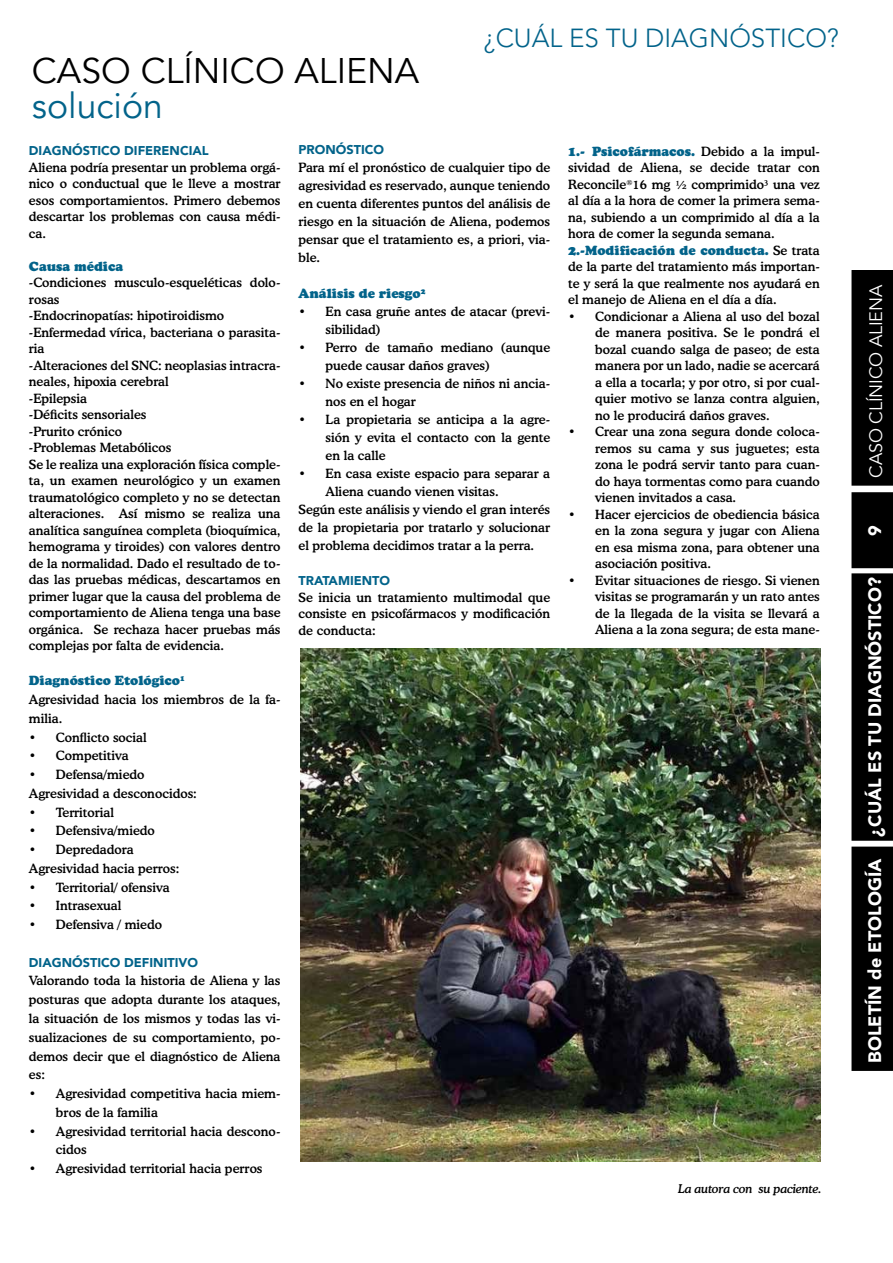
<style>
.page{position:relative;width:893px;height:1263px;background:#fff}
.page>*{position:absolute;margin:0;border:0;box-sizing:border-box;transform-origin:0 0}
.t1{font:35.55px "Avenir";color:#000}
.t2{font:35.55px "Avenir";color:#02638a}
.t3{font:300 25.95px "Avenir";color:#02638a}
.t4{font:900 18px "Avenir";color:#fff}
.t5{font:18px "Avenir";letter-spacing:-.01em;color:#fff}
.t6{font:500 12.75px/16.5px "Cooper BT";color:#000}
.t7{font:900 12.75px "Avenir";color:#02638a}
.t8{font:900 12.75px "Cooper BT";color:#02638a}
.t9{font:italic 500 12px "Cooper BT";letter-spacing:-.02em;color:#000}
.s1{font-weight:900;color:#02638a}
</style>
<div class="page">
<img style="left:300px;top:648px;width:521px;height:513px">
<svg style="left:851px;top:492px;width:42px;height:579px;background:#181818"></svg>
<div style="left:851px;top:270px;width:42px;height:216px;background:#000"></div>
<h1 class="t1" style="left:32px;top:49px;width:389px">CASO CLÍNICO ALIENA</h1>
<h1 class="t2" style="left:32px;top:85px;width:133px">solución</h1>
<h2 class="t3" style="left:484px;top:23px;width:224px">¿CUÁL ES TU DIAGNÓSTICO</h2>
<h2 class="t3" style="left:827px;top:23px;width:14px">?</h2>
<p class="t7" style="left:29px;top:140px;width:181px">DIAG NÓSTICO DIFERENCIAL</p>
<p class="t6" style="left:29px;top:159px;width:253px;text-align:justify">Aliena podría presentar un problema orgá&shy;nico o conductual que le lleve a mostrar esos comportamientos. Primero debemos descartar los problemas con causa médi&shy;ca.</p>
<p class="t8" style="left:29px;top:258px;width:96px">Causa médica</p>
<p class="t6" style="left:29px;top:274px;width:253px">-Condiciones musculo-esqueléticas dolo&shy;rosas<br>-Endocrinopatías: hipotiroidismo -Enfermedad vírica, bacteriana o parasita&shy;ria<br>-Alteraciones del SNC: neoplasias intracra&shy;neales, hipoxia cerebral<br>-Epilepsia<br>-Déficits sensoriales<br>-Prurito crónico<br>-Problemas Metabólicos<br>Se le realiza una exploración física comple&shy;ta, un examen neurológico y un examen traumatológico completo y no se detectan alteraciones. Así mismo se realiza una analítica sanguínea completa (bioquímica, hemograma y tiroides) con valores dentro de la normalidad. Dado el resultado de to&shy;das las pruebas médicas, descartamos en primer lugar que la causa del problema de comportamiento de Aliena tenga una base orgánica. Se rechaza hacer pruebas más complejas por falta de evidencia.</p>
<p class="t6" style="left:29px;top:671px;width:253px;line-height:18.8px"><span class="s1">Diagnóstico Etológico</span><sup>1<br></sup>Agresividad hacia los miembros de la fa&shy;milia.</p>
<p class="t6" style="left:29px;top:729px;width:119px">• Conflicto social</p>
<p class="t6" style="left:29px;top:747px;width:101px">• Competitiva</p>
<p class="t6" style="left:29px;top:765px;width:169px;line-height:18.8px">• Defensa/miedo<br>Agresividad a desconocidos:</p>
<p class="t6" style="left:29px;top:804px;width:87px">• Territorial</p>
<p class="t6" style="left:29px;top:822px;width:128px">• Defensiva/miedo</p>
<p class="t6" style="left:29px;top:840px;width:152px;line-height:18.8px">• Depredadora<br>Agresividad hacia perros:</p>
<p class="t6" style="left:29px;top:879px;width:142px">• Territorial/ ofensiva</p>
<p class="t6" style="left:29px;top:897px;width:94px">• Intrasexual</p>
<p class="t6" style="left:29px;top:916px;width:135px">• Defensiva / miedo</p>
<p class="t7" style="left:29px;top:951px;width:43px">DIAGNÓSTICO</p>
<p class="t7" style="left:124px;top:951px;width:18px">DEFINITIVO</p>
<p class="t6" style="left:29px;top:971px;width:253px;line-height:18.8px;text-align:justify">Valorando toda la historia de Aliena y las posturas que adopta durante los ataques, la situación de los mismos y todas las vi&shy;sualizaciones de su comportamiento, po&shy;demos decir que el diagnóstico de Aliena es:</p>
<p class="t6" style="left:56px;top:1084px;width:226px;line-height:18.8px;text-indent:-27px">• Agresividad competitiva hacia miem&shy;bros de la familia</p>
<p class="t6" style="left:56px;top:1121px;width:226px;line-height:18.8px;text-indent:-27px">• Agresividad territorial hacia descono&shy;cidos</p>
<p class="t6" style="left:29px;top:1160px;width:235px">• Agresividad territorial hacia perros</p>
<p class="t7" style="left:299px;top:139px;width:10px">PRONÓSTICO</p>
<p class="t6" style="left:299px;top:159px;width:253px;line-height:18px;text-align:justify">Para mí el pronóstico de cualquier tipo de agresividad es reservado, aunque teniendo en cuenta diferentes puntos del análisis de riesgo en la situación de Aliena, podemos pensar que el tratamiento es, a priori, via&shy;ble.</p>
<p class="t8" style="left:299px;top:286px;width:128px">Análisis de riesgo<sup>2</sup></p>
<p class="t6" style="left:326px;top:302px;width:226px;line-height:18px;text-indent:-27px">• En casa gruñe antes de atacar (previ&shy;sibilidad)</p>
<p class="t6" style="left:326px;top:338px;width:226px;line-height:18px;text-indent:-27px">• Perro de tamaño mediano (aunque puede causar daños graves)</p>
<p class="t6" style="left:326px;top:374px;width:226px;line-height:18px;text-indent:-27px">• No existe presencia de niños ni ancia&shy;nos en el hogar</p>
<p class="t6" style="left:326px;top:410px;width:226px;line-height:18px;text-align:justify;text-indent:-27px">• La propietaria se anticipa a la agre&shy;sión y evita el contacto con la gente en la calle</p>
<p class="t6" style="left:299px;top:465px;width:253px">• En casa existe espacio para separar a</p>
<p class="t6" style="left:326px;top:483px;width:175px">Aliena cuando vienen visitas.</p>
<p class="t6" style="left:299px;top:501px;width:253px">Según este análisis y viendo el gran interés</p>
<p class="t6" style="left:299px;top:519px;width:253px">de la propietaria por tratarlo y solucionar</p>
<p class="t6" style="left:299px;top:537px;width:237px">el problema decidimos tratar a la perra.</p>
<p class="t7" style="left:299px;top:570px;width:49px">TRATAMIENTO</p>
<p class="t6" style="left:299px;top:589px;width:253px;text-align:justify">Se inicia un tratamiento multimodal que consiste en psicofármacos y modificación de conducta:</p>
<p class="t6" style="left:568px;top:143px;width:253px"><span class="s1">1.- Psicofármacos.</span> Debido a la impul&shy;sividad de Aliena, se decide tratar con Reconcile<sup>®</sup>16 mg ½ comprimido<sup>3</sup> una vez al día a la hora de comer la primera sema&shy;na, subiendo a un comprimido al día a la hora de comer la segunda semana.<br><span class="s1">2.-Modificación de conducta.</span> Se trata de la parte del tratamiento más importan&shy;te y será la que realmente nos ayudará en el manejo de Aliena en el día a día.</p>
<p class="t6" style="left:595px;top:308px;width:226px;text-align:justify;text-indent:-27px">• Condicionar a Aliena al uso del bozal de manera positiva. Se le pondrá el bozal cuando salga de paseo; de esta manera por un lado, nadie se acercará a ella a tocarla; y por otro, si por cual&shy;quier motivo se lanza contra alguien, no le producirá daños graves.</p>
<p class="t6" style="left:595px;top:423px;width:226px;text-align:justify;text-indent:-27px">• Crear una zona segura donde coloca&shy;remos su cama y sus juguetes; esta zona le podrá servir tanto para cuan&shy;do haya tormentas como para cuando vienen invitados a casa.</p>
<p class="t6" style="left:595px;top:506px;width:226px;text-align:justify;text-indent:-27px">• Hacer ejercicios de obediencia básica en la zona segura y jugar con Aliena en esa misma zona, para obtener una asociación positiva.</p>
<p class="t6" style="left:595px;top:572px;width:226px;text-align:justify;text-indent:-27px">• Evitar situaciones de riesgo. Si vienen visitas se programarán y un rato antes de la llegada de la visita se llevará a Aliena a la zona segura; de esta mane-</p>
<h3 class="t4" style="left:859px;top:1063px;width:487px;rotate:-90deg">BOLETÍN DE ETOLOGÍA ¿CUÁL ES TU DIAGNÓSTICO?</h3>
<h3 class="t5" style="left:865px;top:478px;width:194px;rotate:-90deg">CASO CLÍNICO ALIENA</h3>
<h3 class="t4" style="left:859px;top:536px;width:12px;rotate:-90deg">9</h3>
<p class="t9" style="left:678px;top:1182px;width:145px">La autora con su paciente.</p>
</div>
